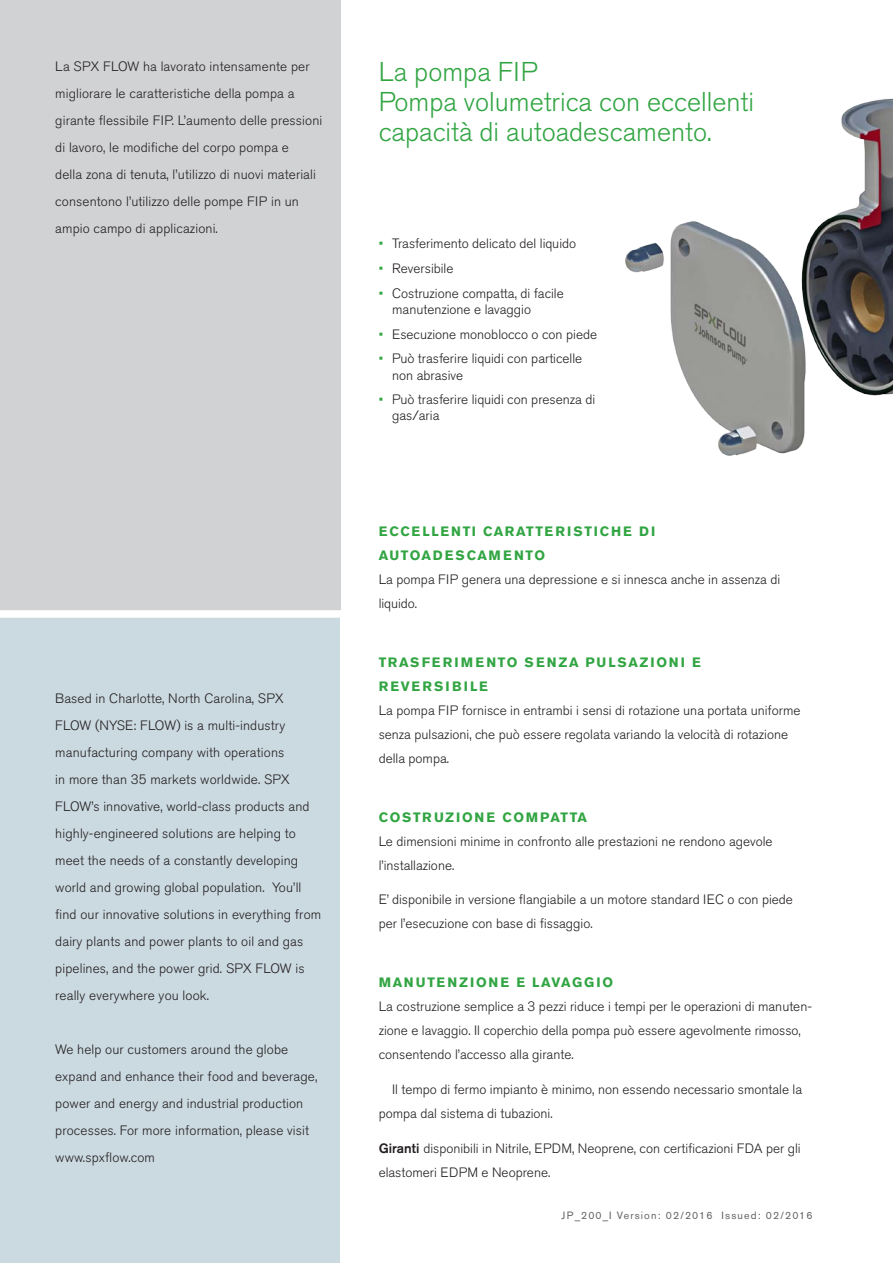
<style>
.page{position:relative;width:893px;height:1263px;background:#fff}
.page>*{position:absolute;margin:0;border:0;box-sizing:border-box;transform-origin:0 0}
.Headline__Large__gre{font:300 27px/30px "Akzidenz Grotesk Pro";color:#32a543}
.Boxed_Body_Copy{font:300 13.5px/27px "Akzidenz Grotesk Pro";letter-spacing:.01em;color:#231f20}
.Body_Copy__16pt_Lead{font:300 13.5px/24px "Akzidenz Grotesk Pro";color:#231f20}
.Bullet_list__green_b{font:300 13.5px/16.2px "Akzidenz Grotesk Pro";color:#231f20}
.Headline__Large__All{font:700 13.5px/24px "Akzidenz Grotesk Pro";letter-spacing:.12em;color:#32a543}
.Headline__Large__All-2{font:700 13.5px/24px "Akzidenz Grotesk Pro";letter-spacing:.16em;color:#32a543}
.Page___version_no{font:10.5px "Akzidenz Grotesk Pro";letter-spacing:.11em;color:#636366}
.s1{color:#32a543}
.s2{font-weight:500}
</style>
<div class="page">
<div style="left:0;top:610px;width:340px;height:653px;background:#cbd9e1"></div>
<div style="left:0;top:0;width:340px;height:610px;background:#d1d2d4"></div>
<div style="left:0;top:610px;width:341px;height:8px;background:#fff"></div>
<img style="left:625px;top:98px;width:268px;height:358px">
<p class="Boxed_Body_Copy" style="left:55px;top:52px;width:269px">La SPX FLOW ha lavorato intensamente per migliorare le caratteristiche della pompa a girante flessibile FIP. L’aumento delle pressioni di lavoro, le modifiche del corpo pompa e<br>della zona di tenuta, l’utilizzo di nuovi materiali consentono l’utilizzo delle pompe FIP in un ampio campo di applicazioni.</p>
<p class="Headline__Large__gre" style="left:379px;top:57px;width:377px">La pompa FIP<br>Pompa volumetrica con eccellenti capacità di autoadescamento.</p>
<p class="Bullet_list__green_b" style="left:379px;top:235px;width:199px"><span class="s1">•</span> Trasferimento delicato del liquido</p>
<p class="Bullet_list__green_b" style="left:379px;top:260px;width:76px"><span class="s1">•</span> Reversibile</p>
<p class="Bullet_list__green_b" style="left:392px;top:285px;width:173px;text-indent:-13px"><span class="s1">•</span> Costruzione compatta, di facile manutenzione e lavaggio</p>
<p class="Bullet_list__green_b" style="left:379px;top:326px;width:220px"><span class="s1">•</span> Esecuzione monoblocco o con piede</p>
<p class="Bullet_list__green_b" style="left:392px;top:350px;width:192px;text-indent:-13px"><span class="s1">•</span> Può trasferire liquidi con particelle non abrasive</p>
<p class="Bullet_list__green_b" style="left:392px;top:391px;width:205px;text-indent:-13px"><span class="s1">•</span> Può trasferire liquidi con presenza di gas/aria</p>
<p class="Boxed_Body_Copy" style="left:55px;top:685px;width:267px">Based in Charlotte, North Carolina, SPX FLOW (NYSE: FLOW) is a multi-industry manufacturing company with operations<br>in more than 35 markets worldwide. SPX FLOW’s innovative, world-class products and highly-engineered solutions are helping to meet the needs of a constantly developing world and growing global population. You’ll find our innovative solutions in everything from dairy plants and power plants to oil and gas pipelines, and the power grid. SPX FLOW is really everywhere you look.</p>
<p class="Boxed_Body_Copy" style="left:55px;top:1036px;width:264px">We help our customers around the globe expand and enhance their food and beverage, power and energy and industrial production processes. For more information, please visit www.spxflow.com</p>
<p class="Headline__Large__All" style="left:379px;top:519px;width:278px">ECCELLENTI CARATTERISTICHE DI<br>AUTOADESCAMENTO</p>
<p class="Body_Copy__16pt_Lead" style="left:379px;top:568px;width:403px">La pompa FIP genera una depressione e si innesca anche in assenza di liquido.</p>
<p class="Headline__Large__All-2" style="left:379px;top:650px;width:324px">TRASFERIMENTO SENZA PULSAZIONI E<br>REVERSIBILE</p>
<p class="Body_Copy__16pt_Lead" style="left:379px;top:698px;width:423px">La pompa FIP fornisce in entrambi i sensi di rotazione una portata uniforme senza pulsazioni, che può essere regolata variando la velocità di rotazione della pompa.</p>
<p class="Headline__Large__All" style="left:379px;top:805px;width:210px">COSTRUZIONE COMPATTA</p>
<p class="Body_Copy__16pt_Lead" style="left:379px;top:829px;width:395px">Le dimensioni minime in confronto alle prestazioni ne rendono agevole l’installazione.</p>
<p class="Body_Copy__16pt_Lead" style="left:379px;top:888px;width:416px">E’ disponibile in versione flangiabile a un motore standard IEC o con piede per l’esecuzione con base di fissaggio.</p>
<p class="Headline__Large__All" style="left:379px;top:970px;width:236px">MANUTENZIONE E LAVAGGIO</p>
<p class="Body_Copy__16pt_Lead" style="left:379px;top:994px;width:435px">La costruzione semplice a 3 pezzi riduce i tempi per le operazioni di manuten&shy;zione e lavaggio. Il coperchio della pompa può essere agevolmente rimosso, consentendo l’accesso alla girante.</p>
<p class="Body_Copy__16pt_Lead" style="left:379px;top:1077px;width:425px;text-indent:14px">Il tempo di fermo impianto è minimo, non essendo necessario smontale la pompa dal sistema di tubazioni.</p>
<p class="Body_Copy__16pt_Lead" style="left:379px;top:1136px;width:424px"><span class="s2">Giranti</span> disponibili in Nitrile, EPDM, Neoprene, con certificazioni FDA per gli elastomeri EDPM e Neoprene.</p>
<p class="Page___version_no" style="left:561px;top:1209px;width:253px">JP_200_I Version: 02/2016 Issued: 02/2016</p>
</div>
